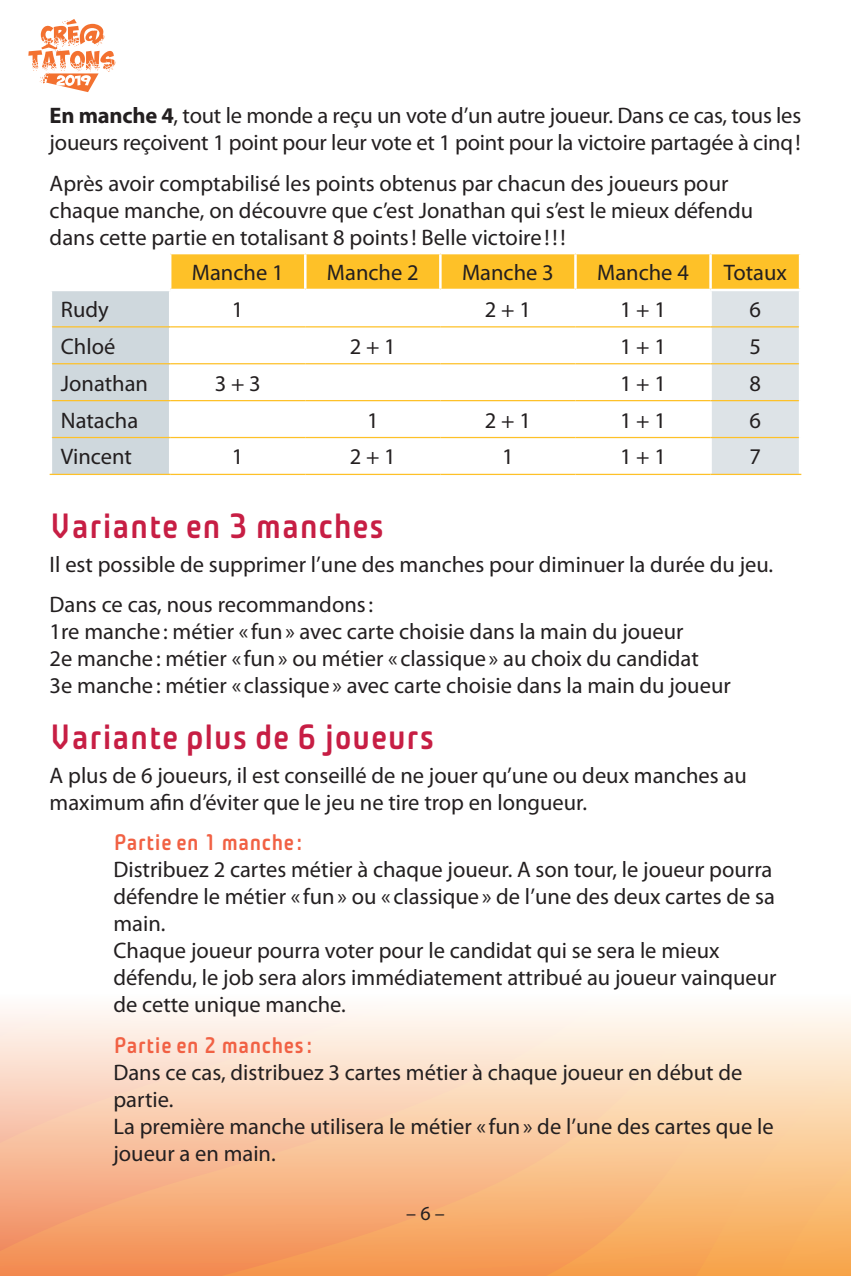
<style>
.page{position:relative;width:851px;height:1276px;background:#fff}
.page>*{position:absolute;margin:0;border:0;box-sizing:border-box;transform-origin:0 0}
.Titre_1{font:35px "Plau";color:#c71e44}
.Body{font:22.5px/27px "Myriad Pro";color:#231f20}
.Body_tab__centre{font:22.5px "Myriad Pro";color:#231f20}
.Titre_2{font:22.5px "Plau";color:#f16144}
.t1{font:20px "Myriad Pro";color:#231f20}
.s1{font-weight:700}
</style>
<div class="page">
<svg style="left:0;top:1008px;width:850px;height:268px;background:#f9c79f"></svg>
<svg style="left:28px;top:19px;width:87px;height:73px"></svg>
<svg style="left:52px;top:254px;width:746px;height:220px"></svg>
<hr style="left:169px;top:254px;width:2px;height:35px;background:#fff">
<hr style="left:304px;top:254px;width:2px;height:35px;background:#fff">
<hr style="left:439px;top:254px;width:2px;height:35px;background:#fff">
<hr style="left:574px;top:254px;width:2px;height:35px;background:#fff">
<hr style="left:709px;top:254px;width:2px;height:35px;background:#fff">
<hr style="left:50px;top:289px;width:120px;height:2px;background:#fff">
<hr style="left:170px;top:289px;width:135px;height:2px;background:#fff">
<hr style="left:169px;top:291px;width:2px;height:35px;background:#fff">
<hr style="left:305px;top:289px;width:135px;height:2px;background:#fff">
<hr style="left:304px;top:291px;width:2px;height:35px;background:#fff">
<hr style="left:440px;top:289px;width:135px;height:2px;background:#fff">
<hr style="left:439px;top:291px;width:2px;height:35px;background:#fff">
<hr style="left:575px;top:289px;width:135px;height:2px;background:#fff">
<hr style="left:574px;top:291px;width:2px;height:35px;background:#fff">
<hr style="left:710px;top:289px;width:91px;height:2px;background:#fff">
<hr style="left:709px;top:291px;width:2px;height:35px;background:#fff">
<hr style="left:169px;top:327px;width:2px;height:36px;background:#fff">
<hr style="left:304px;top:327px;width:2px;height:36px;background:#fff">
<hr style="left:439px;top:327px;width:2px;height:36px;background:#fff">
<hr style="left:574px;top:327px;width:2px;height:36px;background:#fff">
<hr style="left:709px;top:327px;width:2px;height:36px;background:#fff">
<hr style="left:169px;top:364px;width:2px;height:36px;background:#fff">
<hr style="left:304px;top:364px;width:2px;height:36px;background:#fff">
<hr style="left:439px;top:364px;width:2px;height:36px;background:#fff">
<hr style="left:574px;top:364px;width:2px;height:36px;background:#fff">
<hr style="left:709px;top:364px;width:2px;height:36px;background:#fff">
<hr style="left:169px;top:401px;width:2px;height:36px;background:#fff">
<hr style="left:304px;top:401px;width:2px;height:36px;background:#fff">
<hr style="left:439px;top:401px;width:2px;height:36px;background:#fff">
<hr style="left:574px;top:401px;width:2px;height:36px;background:#fff">
<hr style="left:709px;top:401px;width:2px;height:36px;background:#fff">
<hr style="left:169px;top:438px;width:2px;height:36px;background:#fff">
<hr style="left:304px;top:438px;width:2px;height:36px;background:#fff">
<hr style="left:439px;top:438px;width:2px;height:36px;background:#fff">
<hr style="left:574px;top:438px;width:2px;height:36px;background:#fff">
<hr style="left:709px;top:438px;width:2px;height:36px;background:#fff">
<hr style="left:52px;top:326px;width:118px;height:1px;background:#fec128">
<hr style="left:170px;top:326px;width:135px;height:1px;background:#fec128">
<hr style="left:305px;top:326px;width:135px;height:1px;background:#fec128">
<hr style="left:440px;top:326px;width:135px;height:1px;background:#fec128">
<hr style="left:575px;top:326px;width:135px;height:1px;background:#fec128">
<hr style="left:710px;top:326px;width:88px;height:1px;background:#fec128">
<hr style="left:52px;top:363px;width:118px;height:1px;background:#fec128">
<hr style="left:170px;top:363px;width:135px;height:1px;background:#fec128">
<hr style="left:305px;top:363px;width:135px;height:1px;background:#fec128">
<hr style="left:440px;top:363px;width:135px;height:1px;background:#fec128">
<hr style="left:575px;top:363px;width:135px;height:1px;background:#fec128">
<hr style="left:710px;top:363px;width:88px;height:1px;background:#fec128">
<hr style="left:52px;top:400px;width:118px;height:1px;background:#fec128">
<hr style="left:170px;top:400px;width:135px;height:1px;background:#fec128">
<hr style="left:305px;top:400px;width:135px;height:1px;background:#fec128">
<hr style="left:440px;top:400px;width:135px;height:1px;background:#fec128">
<hr style="left:575px;top:400px;width:135px;height:1px;background:#fec128">
<hr style="left:710px;top:400px;width:88px;height:1px;background:#fec128">
<hr style="left:52px;top:437px;width:118px;height:1px;background:#fec128">
<hr style="left:170px;top:437px;width:135px;height:1px;background:#fec128">
<hr style="left:305px;top:437px;width:135px;height:1px;background:#fec128">
<hr style="left:440px;top:437px;width:135px;height:1px;background:#fec128">
<hr style="left:575px;top:437px;width:135px;height:1px;background:#fec128">
<hr style="left:710px;top:437px;width:88px;height:1px;background:#fec128">
<hr style="left:50px;top:474px;width:120px;height:1px;background:#fec128">
<hr style="left:170px;top:474px;width:135px;height:1px;background:#fec128">
<hr style="left:305px;top:474px;width:135px;height:1px;background:#fec128">
<hr style="left:440px;top:474px;width:135px;height:1px;background:#fec128">
<hr style="left:575px;top:474px;width:135px;height:1px;background:#fec128">
<hr style="left:710px;top:474px;width:91px;height:1px;background:#fec128">
<p class="Body" style="left:50px;top:103px;width:753px"><span class="s1">En manche 4</span>, tout le monde a reçu un vote d’un autre joueur. Dans ce cas, tous les joueurs reçoivent 1 point pour leur vote et 1 point pour la victoire partagée à cinq!</p>
<p class="Body" style="left:50px;top:170px;width:705px">Après avoir comptabilisé les points obtenus par chacun des joueurs pour chaque manche, on découvre que c’est Jonathan qui s’est le mieux défendu dans cette partie en totalisant 8 points! Belle victoire! ! !</p>
<p class="Body_tab__centre" style="left:192px;top:260px;width:93px">Manche 1</p>
<p class="Body_tab__centre" style="left:327px;top:260px;width:93px">Manche 2</p>
<p class="Body_tab__centre" style="left:462px;top:260px;width:93px">Manche 3</p>
<p class="Body_tab__centre" style="left:597px;top:260px;width:93px">Manche 4</p>
<p class="Body_tab__centre" style="left:723px;top:260px;width:65px">Totaux</p>
<p class="Body" style="left:61px;top:296px;width:49px">Rudy</p>
<p class="Body_tab__centre" style="left:232px;top:297px;width:13px">1</p>
<p class="Body_tab__centre" style="left:485px;top:297px;width:48px">2 + 1</p>
<p class="Body_tab__centre" style="left:620px;top:297px;width:48px">1 + 1</p>
<p class="Body_tab__centre" style="left:749px;top:297px;width:13px">6</p>
<p class="Body" style="left:61px;top:333px;width:56px">Chloé</p>
<p class="Body_tab__centre" style="left:350px;top:334px;width:48px">2 + 1</p>
<p class="Body_tab__centre" style="left:620px;top:334px;width:48px">1 + 1</p>
<p class="Body_tab__centre" style="left:749px;top:334px;width:13px">5</p>
<p class="Body" style="left:61px;top:370px;width:89px">Jonathan</p>
<p class="Body_tab__centre" style="left:215px;top:371px;width:48px">3 + 3</p>
<p class="Body_tab__centre" style="left:620px;top:371px;width:48px">1 + 1</p>
<p class="Body_tab__centre" style="left:749px;top:371px;width:13px">8</p>
<p class="Body" style="left:61px;top:407px;width:79px">Natacha</p>
<p class="Body_tab__centre" style="left:367px;top:408px;width:13px">1</p>
<p class="Body_tab__centre" style="left:485px;top:408px;width:48px">2 + 1</p>
<p class="Body_tab__centre" style="left:620px;top:408px;width:48px">1 + 1</p>
<p class="Body_tab__centre" style="left:749px;top:408px;width:13px">6</p>
<p class="Body" style="left:61px;top:444px;width:73px">Vincent</p>
<p class="Body_tab__centre" style="left:232px;top:444px;width:13px">1</p>
<p class="Body_tab__centre" style="left:350px;top:444px;width:48px">2 + 1</p>
<p class="Body_tab__centre" style="left:502px;top:444px;width:13px">1</p>
<p class="Body_tab__centre" style="left:620px;top:444px;width:48px">1 + 1</p>
<p class="Body_tab__centre" style="left:749px;top:444px;width:13px">7</p>
<p class="Titre_1" style="left:50px;top:506px;width:336px">Variante en 3 manches</p>
<p class="Body" style="left:50px;top:551px;width:725px">Il est possible de supprimer l’une des manches pour diminuer la durée du jeu.</p>
<p class="Body" style="left:50px;top:591px;width:682px">Dans ce cas, nous recommandons:<br>1re manche: métier « fun» avec carte choisie dans la main du joueur<br>2e manche: métier « fun» ou métier « classique» au choix du candidat<br>3e manche: métier « classique» avec carte choisie dans la main du joueur</p>
<p class="Titre_1" style="left:50px;top:717px;width:386px">Variante plus de 6 joueurs</p>
<p class="Body" style="left:50px;top:762px;width:698px">A plus de 6 joueurs, il est conseillé de ne jouer qu’une ou deux manches au maximum afin d’éviter que le jeu ne tire trop en longueur.</p>
<p class="Titre_2" style="left:113px;top:830px;width:190px">Partie en 1 manche :</p>
<p class="Body" style="left:113px;top:857px;width:664px">Distribuez 2 cartes métier à chaque joueur. A son tour, le joueur pourra défendre le métier « fun» ou « classique» de l’une des deux cartes de sa main.<br>Chaque joueur pourra voter pour le candidat qui se sera le mieux défendu, le job sera alors immédiatement attribué au joueur vainqueur de cette unique manche.</p>
<p class="Titre_2" style="left:113px;top:1032px;width:200px">Partie en 2 manches :</p>
<p class="Body" style="left:113px;top:1059px;width:661px">Dans ce cas, distribuez 3 cartes métier à chaque joueur en début de partie.<br>La première manche utilisera le métier « fun» de l’une des cartes que le joueur a en main.</p>
<p class="t1" style="left:406px;top:1202px;width:40px">– 6 –</p>
</div>
